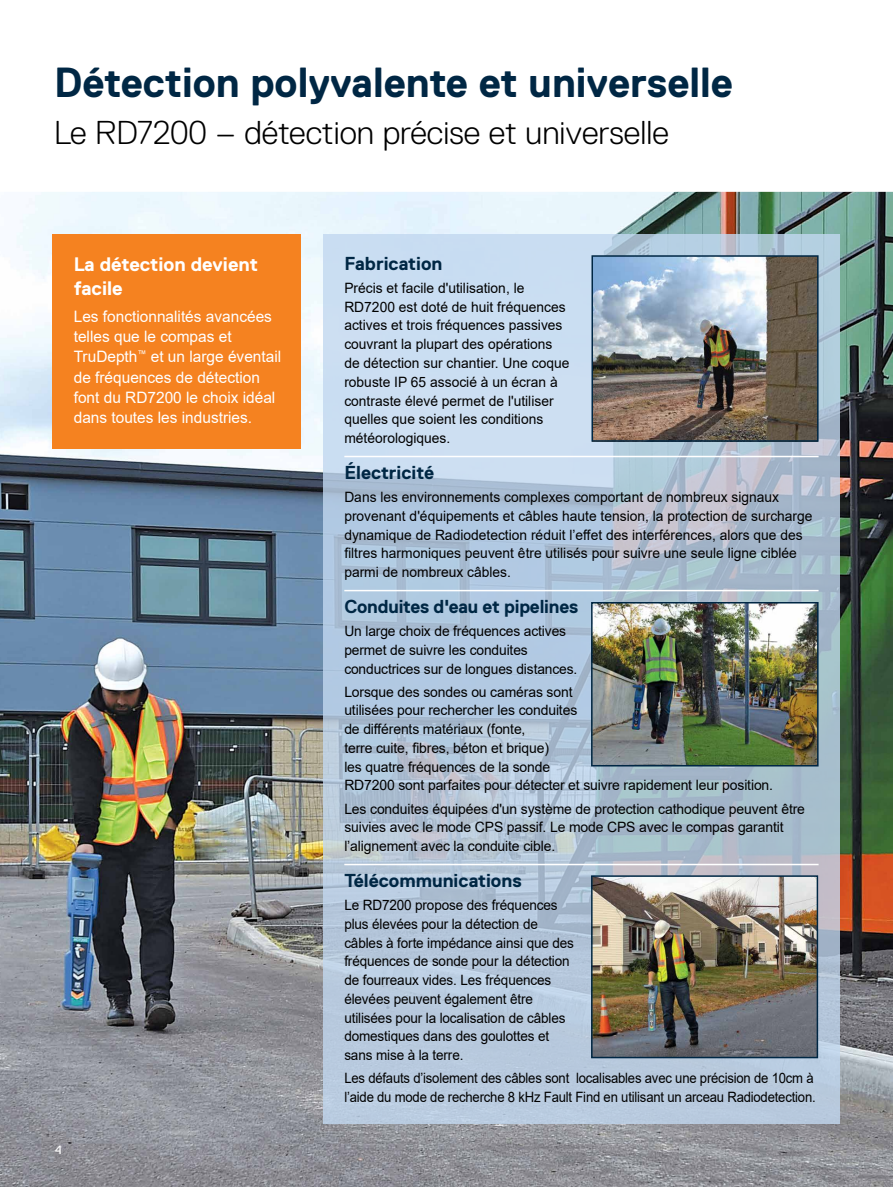
<style>
.page{position:relative;width:893px;height:1187px;background:#fff}
.page>*{position:absolute;margin:0;border:0;box-sizing:border-box;transform-origin:0 0}
.t1{font:700 42px "Replica Std";color:#002744}
.t2{font:300 33px "Replica Std";color:#000}
.t3{font:700 19.5px/24px "Replica Std";color:#fff}
.t4{font:700 18.75px "Replica Std";color:#002744}
.t5{font:15.75px/20.2px "Arial";color:#fff}
.t6{font:14.25px/18.8px "Arial";letter-spacing:-.01em;color:#000}
.t7{font:14.25px/18.8px "Arial";letter-spacing:-.01em;color:#000;scale:.95 1}
.t8{font:14.25px/18.8px "Arial";letter-spacing:-.01em;color:#000;scale:.92 1}
.t9{font:12px "Replica Std";color:#fff}
</style>
<div class="page">
<img style="left:0;top:191px;width:893px;height:995px">
<svg style="left:323px;top:234px;width:517px;height:889px;background:#b6c9dd"></svg>
<hr style="left:344px;top:456px;width:475px;height:1px;background:#fff">
<hr style="left:344px;top:590px;width:475px;height:1px;background:#fff">
<hr style="left:344px;top:863px;width:475px;height:2px;background:#fff">
<img style="left:594px;top:605px;width:222px;height:158px">
<div style="left:591px;top:602px;width:228px;height:164px;border:2px solid #002744"></div>
<img style="left:594px;top:258px;width:222px;height:180px">
<div style="left:591px;top:255px;width:228px;height:186px;border:2px solid #002744"></div>
<div style="left:52px;top:234px;width:249px;height:215px;background:#f58220"></div>
<img style="left:594px;top:878px;width:221px;height:177px">
<div style="left:591px;top:875px;width:227px;height:183px;border:2px solid #002744"></div>
<h1 class="t1" style="left:54px;top:59px;width:681px">Détection polyvalente et universelle</h1>
<h2 class="t2" style="left:54px;top:114px;width:616px">Le RD7200 – détection précise et universelle</h2>
<h3 class="t3" style="left:74px;top:252px;width:186px">La détection devient facile</h3>
<p class="t5" style="left:74px;top:306px;width:209px">Les fonctionnalités avancées telles que le compas et<br>TruDepth<sup>™</sup> et un large éventail de fréquences de détection font du RD7200 le choix idéal dans toutes les industries.</p>
<p class="t9" style="left:55px;top:1142px;width:8px">4</p>
<h3 class="t4" style="left:344px;top:253px;width:100px">Fabrication</h3>
<p class="t6" style="left:344px;top:278px;width:227px">Précis et facile d'utilisation, le RD7200 est doté de huit fréquences actives et trois fréquences passives couvrant la plupart des opérations de détection sur chantier. Une coque robuste IP 65 associé à un écran à contraste élevé permet de l'utiliser quelles que soient les conditions météorologiques.</p>
<h3 class="t4" style="left:344px;top:462px;width:91px">Électricité</h3>
<p class="t6" style="left:344px;top:487px;width:470px">Dans les environnements complexes comportant de nombreux signaux provenant d'équipements et câbles haute tension, la protection de surcharge dynamique de Radiodetection réduit l’effet des interférences, alors que des filtres harmoniques peuvent être utilisés pour suivre une seule ligne ciblée parmi de nombreux câbles.</p>
<h3 class="t4" style="left:344px;top:596px;width:235px">Conduites d'eau et pipelines</h3>
<p class="t6" style="left:344px;top:621px;width:235px">Un large choix de fréquences actives permet de suivre les conduites conductrices sur de longues distances.</p>
<p class="t6" style="left:344px;top:682px;width:430px">Lorsque des sondes ou caméras sont<br>utilisées pour rechercher les conduites<br>de différents matériaux (fonte,<br>terre cuite, fibres, béton et brique)<br>les quatre fréquences de la sonde<br>RD7200 sont parfaites pour détecter et suivre rapidement leur position.</p>
<p class="t6" style="left:344px;top:799px;width:462px">Les conduites équipées d'un système de protection cathodique peuvent être suivies avec le mode CPS passif. Le mode CPS avec le compas garantit l’alignement avec la conduite cible.</p>
<h3 class="t4" style="left:344px;top:870px;width:179px">Télécommunications</h3>
<p class="t7" style="left:344px;top:895px;width:243px">Le RD7200 propose des fréquences plus élevées pour la détection de câbles à forte impédance ainsi que des fréquences de sonde pour la détection de fourreaux vides. Les fréquences élevées peuvent également être utilisées pour la localisation de câbles domestiques dans des goulottes et sans mise à la terre.</p>
<p class="t8" style="left:344px;top:1068px;width:514px">Les défauts d’isolement des câbles sont localisables avec une précision de 10cm à l’aide du mode de recherche 8 kHz Fault Find en utilisant un arceau Radiodetection.</p>
</div>
